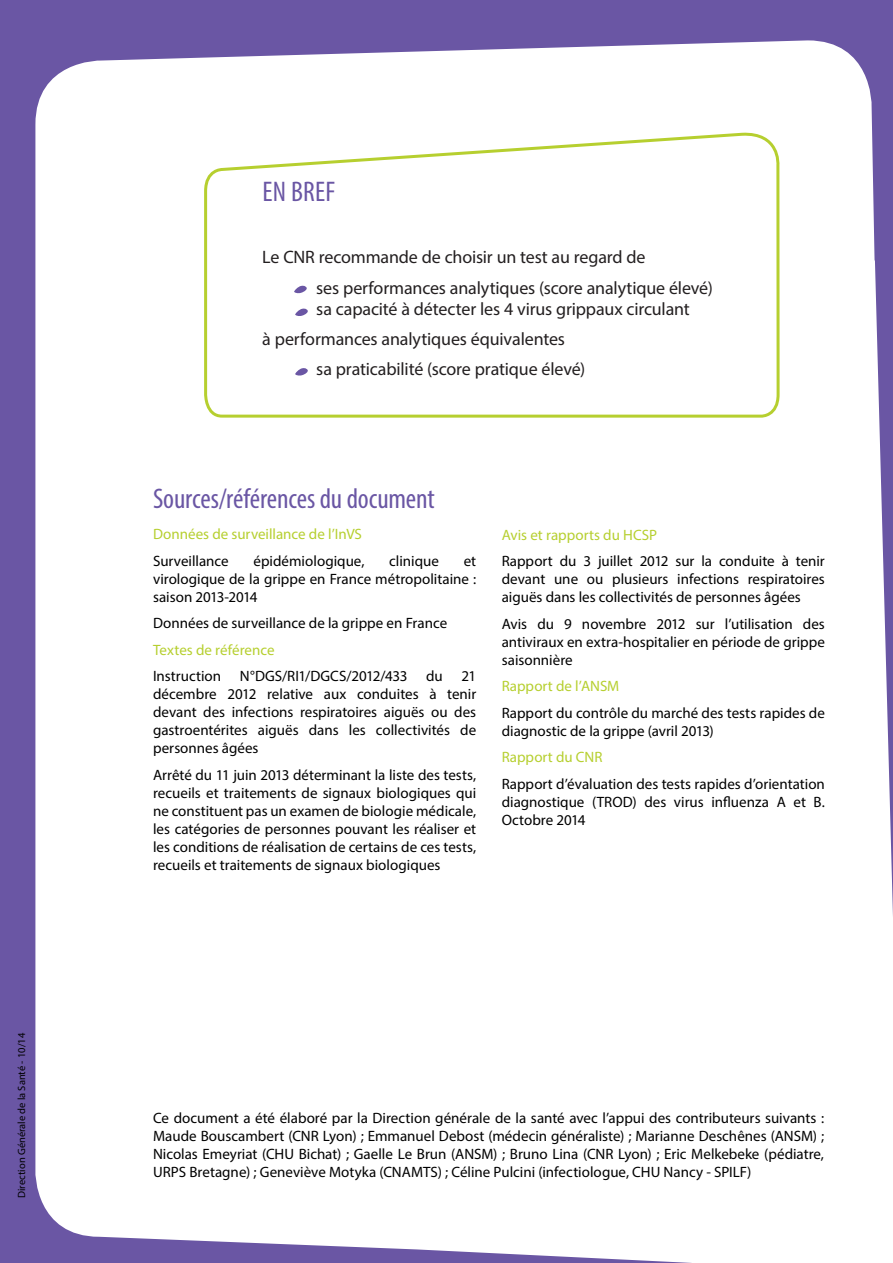
<style>
.page{position:relative;width:893px;height:1263px;background:#6a56a4}
.page>*{position:absolute;margin:0;border:0;box-sizing:border-box;transform-origin:0 0}
.t1{font:condensed 28.5px "Myriad Pro";letter-spacing:-.005em;color:#6a56a4}
.t2{font:18px/30.2px "Myriad Pro";letter-spacing:-.01em;color:#231f20}
.t3{font:15px/18px "Myriad Pro";color:#000;text-align:justify}
.t4{font:15px "Myriad Pro";color:#b6cf2f}
.t5{font:10.5px "Myriad Pro";color:#000}
</style>
<div class="page">
<div style="left:35px;top:40px;width:858px;height:1223px;background:#fff"></div>
<div style="left:203px;top:40px;width:578px;height:379px;background:#fff"></div>
<p class="t5" style="left:15px;top:1198px;width:166px;rotate:-90deg">Direction Générale de la Santé - 10/14</p>
<h1 class="t1" style="left:262px;top:174px;width:74px">En bref</h1>
<p class="t2" style="left:316px;top:242px;width:398px;text-indent:-54px">Le CNR recommande de choisir un test au regard de<br>ses performances analytiques (score analytique élevé)</p>
<p class="t2" style="left:316px;top:294px;width:375px">sa capacité à détecter les 4 virus grippaux circulant</p>
<p class="t2" style="left:262px;top:324px;width:304px">à performances analytiques équivalentes</p>
<p class="t2" style="left:316px;top:354px;width:271px">sa praticabilité (score pratique élevé)</p>
<h1 class="t1" style="left:153px;top:482px;width:283px">Sources/références du document</h1>
<p class="t4" style="left:153px;top:525px;width:210px">Données de surveillance de l’InVS</p>
<p class="t3" style="left:153px;top:551px;width:77px">Surveillance</p>
<p class="t3" style="left:253px;top:551px;width:112px">épidémiologique,</p>
<p class="t3" style="left:389px;top:551px;width:51px">clinique</p>
<p class="t3" style="left:153px;top:551px;width:325px;text-indent:311px">et virologique de la grippe en France métropolitaine : saison 2013-2014</p>
<p class="t3" style="left:153px;top:614px;width:296px">Données de surveillance de la grippe en France</p>
<p class="t4" style="left:153px;top:640px;width:123px">Textes de référence</p>
<p class="t3" style="left:153px;top:667px;width:325px">Instruction N°DGS/RI1/DGCS/2012/433 du 21 décembre 2012 relative aux conduites à tenir devant des infections respiratoires aiguës ou des gastroentérites aiguës dans les collectivités de personnes âgées</p>
<p class="t3" style="left:153px;top:765px;width:325px">Arrêté du 11 juin 2013 déterminant la liste des tests, recueils et traitements de signaux biologiques qui ne constituent pas un examen de biologie médicale, les catégories de personnes pouvant les réaliser et les conditions de réalisation de certains de ces tests, recueils et traitements de signaux biologiques</p>
<p class="t4" style="left:502px;top:525px;width:157px">Avis et rapports du HCSP</p>
<p class="t3" style="left:502px;top:552px;width:325px">Rapport du 3 juillet 2012 sur la conduite à tenir devant une ou plusieurs infections respiratoires aiguës dans les collectivités de personnes âgées</p>
<p class="t3" style="left:502px;top:615px;width:325px">Avis du 9 novembre 2012 sur l’utilisation des antiviraux en extra-hospitalier en période de grippe saisonnière</p>
<p class="t4" style="left:502px;top:677px;width:119px">Rapport de l’ANSM</p>
<p class="t3" style="left:502px;top:704px;width:325px">Rapport du contrôle du marché des tests rapides de diagnostic de la grippe (avril 2013)</p>
<p class="t4" style="left:502px;top:748px;width:102px">Rapport du CNR</p>
<p class="t3" style="left:502px;top:775px;width:325px">Rapport d’évaluation des tests rapides d’orientation diagnostique (TROD) des virus influenza A et B.<br>Octobre 2014</p>
<p class="t3" style="left:153px;top:1109px;width:673px">Ce document a été élaboré par la Direction générale de la santé avec l’appui des contributeurs suivants :<br>Maude Bouscambert (CNR Lyon) ; Emmanuel Debost (médecin généraliste) ; Marianne Deschênes (ANSM) ; Nicolas Emeyriat (CHU Bichat) ; Gaelle Le Brun (ANSM) ; Bruno Lina (CNR Lyon) ; Eric Melkebeke (pédiatre, URPS Bretagne) ; Geneviève Motyka (CNAMTS) ; Céline Pulcini (infectiologue, CHU Nancy - SPILF)</p>
</div>
